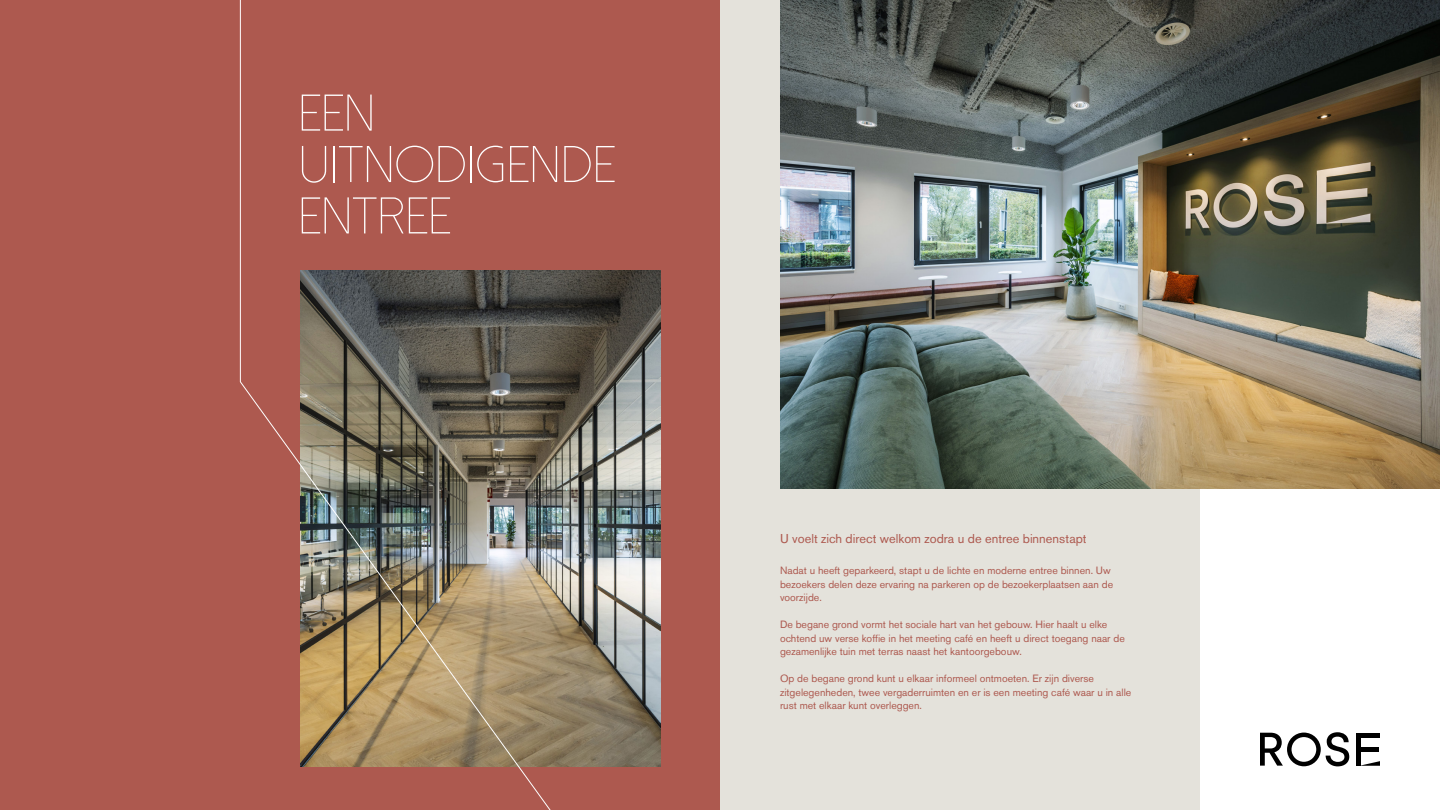
<style>
.page{position:relative;width:1440px;height:810px;background:#fff}
.page>*{position:absolute;margin:0;border:0;box-sizing:border-box;transform-origin:0 0}
.t1{font:300 51.45px/51.4px "Dolce Vita";letter-spacing:.03em;color:#fff}
.t2{font:12.75px "Akzidenz Grotesk BE";color:#ad594f}
.t3{font:10.5px/13.5px "Akzidenz Grotesk BE";color:#ad594f}
</style>
<div class="page">
<div style="left:0;top:0;width:720px;height:810px;background:#ad594f"></div>
<div style="left:720px;top:0;width:480px;height:810px;background:#e4e2db"></div>
<img style="left:557px;top:270px;width:103px;height:496px">
<svg style="left:240px;top:0;width:317px;height:810px"></svg>
<div style="left:1356px;top:733px;width:5px;height:33px;background:#000"></div>
<div style="left:1360px;top:733px;width:20px;height:5px;background:#000"></div>
<svg style="left:1361px;top:761px;width:19px;height:5px"></svg>
<div style="left:1359px;top:747px;width:20px;height:5px;background:#000"></div>
<svg style="left:1260px;top:732px;width:89px;height:34px"></svg>
<img style="left:780px;top:0;width:660px;height:489px">
<h1 class="t1" style="left:299px;top:88px;width:318px">EEN<br>UITNODIGENDE<br>ENTREE</h1>
<p class="t2" style="left:780px;top:531px;width:308px">U voelt zich direct welkom zodra u de entree binnenstapt</p>
<p class="t3" style="left:780px;top:564px;width:335px">Nadat u heeft geparkeerd, stapt u de lichte en moderne entree binnen. Uw bezoekers delen deze ervaring na parkeren op de bezoekerplaatsen aan de voorzijde.</p>
<p class="t3" style="left:780px;top:618px;width:346px">De begane grond vormt het sociale hart van het gebouw. Hier haalt u elke ochtend uw verse koffie in het meeting café en heeft u direct toegang naar de gezamenlijke tuin met terras naast het kantoorgebouw.</p>
<p class="t3" style="left:780px;top:672px;width:353px">Op de begane grond kunt u elkaar informeel ontmoeten. Er zijn diverse zitgelegenheden, twee vergaderruimten en er is een meeting café waar u in alle rust met elkaar kunt overleggen.</p>
</div>
